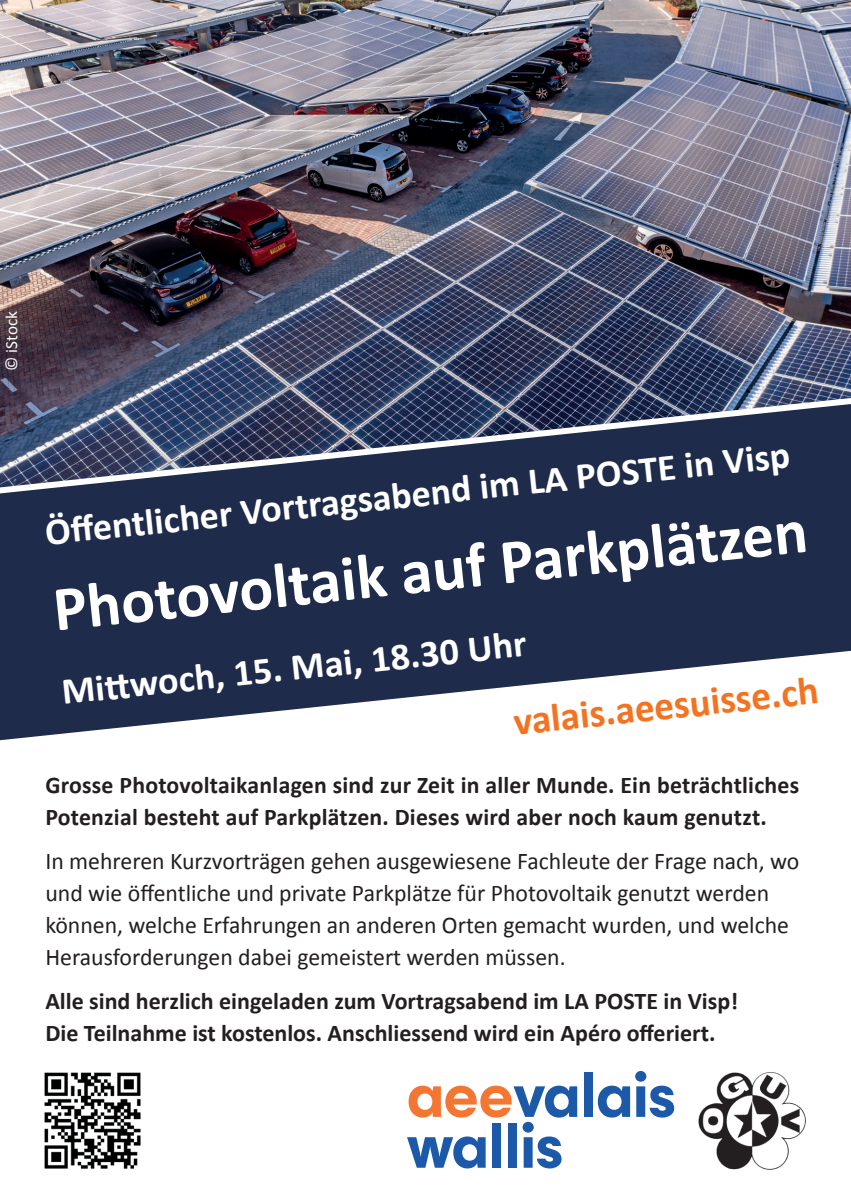
<style>
.page{position:relative;width:851px;height:1191px;background:#fff}
.page>*{position:absolute;margin:0;border:0;box-sizing:border-box;transform-origin:0 0}
.t1{font:700 64px "Calibri";color:#fff}
.t2{font:700 40px "Calibri";color:#f47321}
.t3{font:700 38px "Calibri";color:#fff}
.t4{font:700 24px/32px "Calibri";color:#231f20}
.t5{font:24px/32px "Calibri";color:#231f20}
.t6{font:17px "Calibri";color:#fff}
</style>
<div class="page">
<img style="left:0;top:0;width:850px;height:393px">
<svg style="left:0;top:393px;width:850px;height:348px;background:#434e6a"></svg>
<img style="left:698px;top:1072px;width:108px;height:98px">
<div style="left:584px;top:1072px;width:9px;height:44px;background:#1c5aa9"></div>
<svg style="left:597px;top:1071px;width:77px;height:46px"></svg>
<svg style="left:407px;top:1085px;width:170px;height:83px"></svg>
<img style="left:44px;top:1072px;width:97px;height:97px">
<p class="t6" style="left:1px;top:371px;width:61px;rotate:-90deg">© iStock</p>
<h3 class="t3" style="left:43px;top:508px;width:750px;rotate:-6deg">Öff entlicher Vortragsabend im LA POSTE in Visp</h3>
<h1 class="t1" style="left:49px;top:569px;width:759px;rotate:-6deg">Photovoltaik auf Parkplätzen</h1>
<h3 class="t3" style="left:59px;top:667px;width:468px;rotate:-6deg">Mitt woch, 15. Mai, 18.30 Uhr</h3>
<h2 class="t2" style="left:511px;top:696px;width:308px;rotate:-6deg">valais.aeesuisse.ch</h2>
<p class="t4" style="left:45px;top:768px;width:755px">Grosse Photovoltaikanlagen sind zur Zeit in aller Munde. Ein beträchtliches<br>Potenzial besteht auf Parkplätzen. Dieses wird aber noch kaum genutzt.</p>
<p class="t5" style="left:45px;top:844px;width:755px">In mehreren Kurzvorträgen gehen ausgewiesene Fachleute der Frage nach, wo und wie öffentliche und private Parkplätze für Photovoltaik genutzt werden können, welche Erfahrungen an anderen Orten gemacht wurden, und welche Herausforderungen dabei gemeistert werden müssen.</p>
<p class="t4" style="left:45px;top:984px;width:694px">Alle sind herzlich eingeladen zum Vortragsabend im LA POSTE in Visp!<br>Die Teilnahme ist kostenlos. Anschliessend wird ein Apéro offeriert.</p>
</div>
